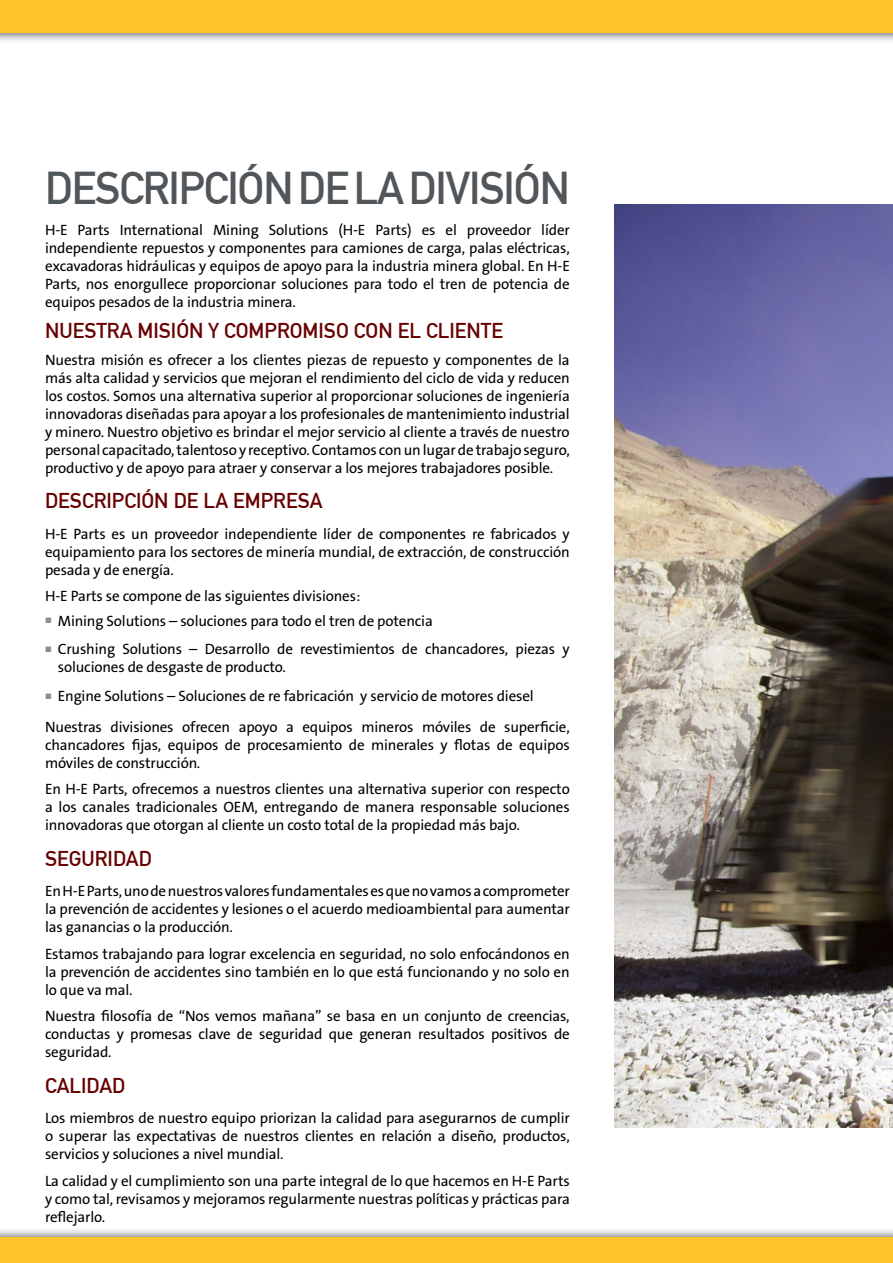
<style>
.page{position:relative;width:893px;height:1263px;background:#fff}
.page>*{position:absolute;margin:0;border:0;box-sizing:border-box;transform-origin:0 0}
.t1{font:45px "DIN Mittelschrift LTCYR";letter-spacing:-.025em;color:#51565b}
.t2{font:21px "DIN Mittelschrift LTCYR";color:#680000}
.t3{font:15px/18px "The Sans B W5 Plain";letter-spacing:-.01em;color:#000;text-align:justify}
</style>
<div class="page">
<img style="left:615px;top:204px;width:278px;height:923px">
<div style="left:0;top:0;width:893px;height:44px;background:#000;opacity:.75"></div>
<div style="left:0;top:0;width:893px;height:33px;background:#ffc52b"></div>
<div style="left:0;top:1226px;width:893px;height:37px;background:#000;opacity:.75"></div>
<div style="left:0;top:1237px;width:893px;height:26px;background:#ffc52b"></div>
<h1 class="t1" style="left:45px;top:162px;width:526px">DESCRIPCIÓN DE LA DIVISIÓN</h1>
<p class="t3" style="left:45px;top:221px;width:526px">H-E Parts International Mining Solutions (H-E Parts) es el proveedor líder independiente repuestos y componentes para camiones de carga, palas eléctricas, excavadoras hidráulicas y equipos de apoyo para la industria minera global. En H-E Parts, nos enorgullece proporcionar soluciones para todo el tren de potencia de equipos pesados de la industria minera.</p>
<h2 class="t2" style="left:45px;top:319px;width:460px">NUESTRA MISIÓN Y COMPROMISO CON EL CLIENTE</h2>
<p class="t3" style="left:45px;top:351px;width:526px">Nuestra misión es ofrecer a los clientes piezas de repuesto y componentes de la más alta calidad y servicios que mejoran el rendimiento del ciclo de vida y reducen los costos. Somos una alternativa superior al proporcionar soluciones de ingeniería innovadoras diseñadas para apoyar a los profesionales de mantenimiento industrial y minero. Nuestro objetivo es brindar el mejor servicio al cliente a través de nuestro personal capacitado, talentoso y receptivo. Contamos con un lugar de trabajo seguro, productivo y de apoyo para atraer y conservar a los mejores trabajadores posible.</p>
<h2 class="t2" style="left:45px;top:488px;width:279px">DESCRIPCIÓN DE LA EMPRESA</h2>
<p class="t3" style="left:45px;top:525px;width:526px">H-E Parts es un proveedor independiente líder de componentes re fabricados y equipamiento para los sectores de minería mundial, de extracción, de construcción pesada y de energía.</p>
<p class="t3" style="left:58px;top:584px;width:376px;line-height:24.5px;text-indent:-13px">H-E Parts se compone de las siguientes divisiones:<br>Mining Solutions – soluciones para todo el tren de potencia</p>
<p class="t3" style="left:58px;top:640px;width:513px">Crushing Solutions – Desarrollo de revestimientos de chancadores, piezas y soluciones de desgaste de producto.</p>
<p class="t3" style="left:45px;top:681px;width:526px;line-height:30.8px;text-indent:13px">Engine Solutions – Soluciones de re fabricación y servicio de motores diesel<br>Nuestras divisiones ofrecen apoyo a equipos mineros móviles de superficie,</p>
<p class="t3" style="left:45px;top:736px;width:526px">chancadores fijas, equipos de procesamiento de minerales y flotas de equipos móviles de construcción.</p>
<p class="t3" style="left:45px;top:780px;width:526px">En H-E Parts, ofrecemos a nuestros clientes una alternativa superior con respecto a los canales tradicionales OEM, entregando de manera responsable soluciones innovadoras que otorgan al cliente un costo total de la propiedad más bajo.</p>
<h2 class="t2" style="left:45px;top:846px;width:108px">SEGURIDAD</h2>
<p class="t3" style="left:45px;top:882px;width:526px">En H-E Parts, uno de nuestros valores fundamentales es que no vamos a comprometer la prevención de accidentes y lesiones o el acuerdo medioambiental para aumentar las ganancias o la producción.</p>
<p class="t3" style="left:45px;top:945px;width:526px">Estamos trabajando para lograr excelencia en seguridad, no solo enfocándonos en la prevención de accidentes sino también en lo que está funcionando y no solo en lo que va mal.</p>
<p class="t3" style="left:45px;top:1007px;width:526px">Nuestra filosofía de “Nos vemos mañana” se basa en un conjunto de creencias, conductas y promesas clave de seguridad que generan resultados positivos de seguridad.</p>
<h2 class="t2" style="left:45px;top:1073px;width:82px">CALIDAD</h2>
<p class="t3" style="left:45px;top:1109px;width:526px">Los miembros de nuestro equipo priorizan la calidad para asegurarnos de cumplir o superar las expectativas de nuestros clientes en relación a diseño, productos, servicios y soluciones a nivel mundial.</p>
<p class="t3" style="left:45px;top:1172px;width:526px">La calidad y el cumplimiento son una parte integral de lo que hacemos en H-E Parts y como tal, revisamos y mejoramos regularmente nuestras políticas y prácticas para reflejarlo.</p>
</div>
